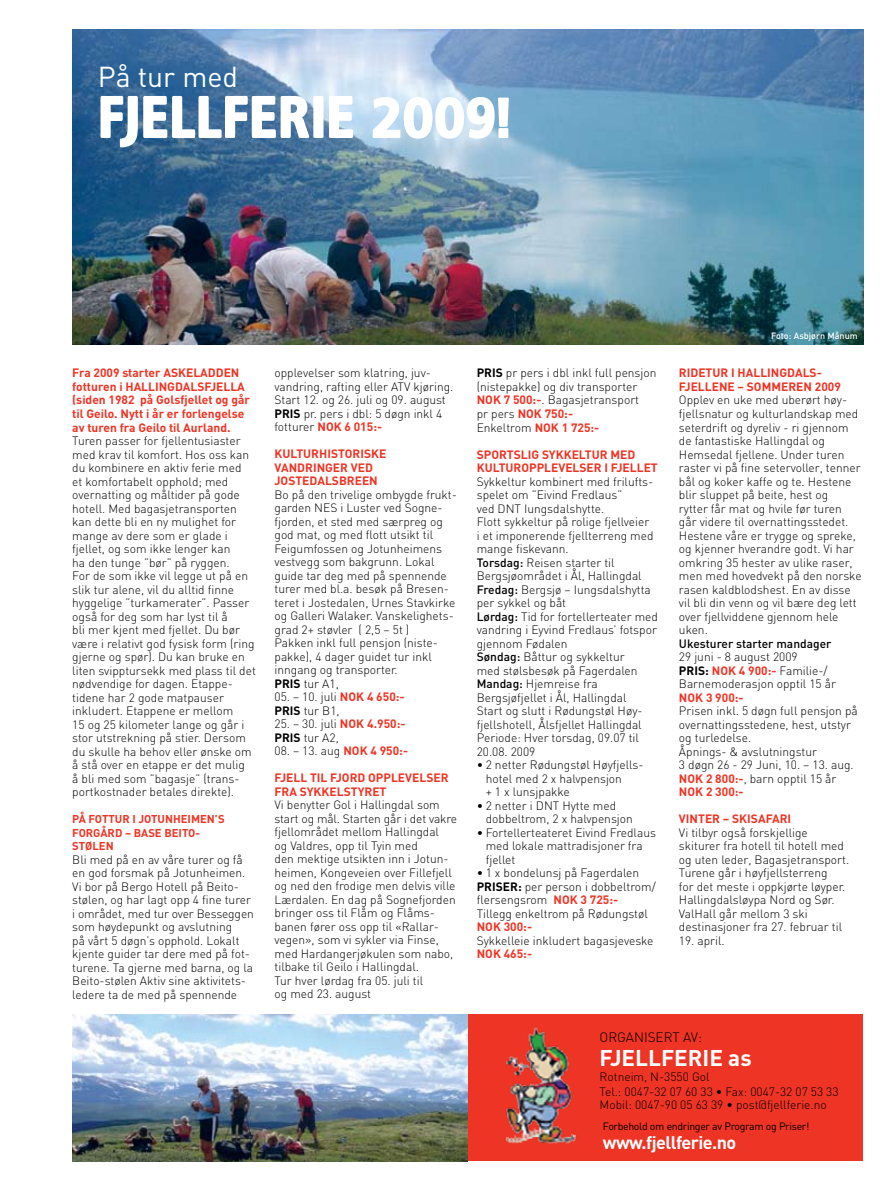
<style>
.page{position:relative;width:893px;height:1191px;background:#fff}
.page>*{position:absolute;margin:0;border:0;box-sizing:border-box;transform-origin:0 0}
.t1{font:67.5px "Visit NOR";color:#fff}
.t2{font:28.5px "DIN";color:#fff}
.t3{font:700 22.5px "DIN";color:#fff}
.t4{font:700 18px "DIN";letter-spacing:-.03em;color:#fff}
.t5{font:300 13.5px "DIN";color:#000}
.t6{font:300 12px/13.5px "DIN";color:#000}
.t7{font:700 12px/13.5px "DIN";color:#ee3424}
.t8{font:500 12px "DIN";color:#000}
.t9{font:700 11.25px/13.5px "DIN";color:#ee3424}
.t10{font:10.5px "DIN";letter-spacing:-.03em;color:#000}
.t11{font:500 9px "DIN";color:#fff}
.s1{font-weight:700}
.s2{font-weight:700;color:#ee3424}
.s3{font-weight:500}
</style>
<div class="page">
<img style="left:72px;top:30px;width:791px;height:314px">
<div style="left:468px;top:1014px;width:395px;height:147px;background:#ee3424"></div>
<img style="left:504px;top:1027px;width:74px;height:117px">
<img style="left:72px;top:1014px;width:396px;height:147px">
<h2 class="t2" style="left:98px;top:59px;width:142px">På tur med</h2>
<h1 class="t1" style="left:98px;top:82px;width:414px">FJELLFERIE 2009!</h1>
<p class="t7" style="left:72px;top:366px;width:144px">FRA 2009 STARTER ASKELADDE</p>
<p class="t7" style="left:231px;top:366px;width:10px">N</p>
<p class="t7" style="left:72px;top:379px;width:146px">FOTTUREN I HALLI NGDALSFJELL</p>
<p class="t7" style="left:72px;top:379px;width:179px;text-indent:165px">A (SIDEN 1982 PÅ GOLSFJELLET OG GÅR<br>TIL GEILO. NYTT I ÅR ER FORLENGELSE<br>AV TUREN FRA GEILO TIL AURLAND.</p>
<p class="t6" style="left:72px;top:434px;width:185px">Turen passer for fjellentusiaster med krav til komfort. Hos oss kan du kombinere en aktiv ferie med<br>et komfortabelt opphold; med overnatting og måltider på gode hotell. Med bagasjetransporten kan dette bli en ny mulighet for mange av dere som er glade i fjellet, og som ikke lenger kan<br>ha den tunge ”bør” på ryggen.<br>For de som ikke vil legge ut på en slik tur alene, vil du alltid finne hyggelige ”turkamerater”. Passer også for deg som har lyst til å<br>bli mer kjent med fjellet. Du bør være i relativt god fysisk form (ring gjerne og spør). Du kan bruke en liten svipptursekk med plass til det nødvendige for dagen. Etappe&shy;tidene har 2 gode matpauser inkludert. Etappene er mellom<br>15 og 25 kilometer lange og går i stor utstrekning på stier. Dersom du skulle ha behov eller ønske om å stå over en etappe er det mulig<br>å bli med som ”bagasje” (trans&shy;portkostnader betales direkte).</p>
<p class="t9" style="left:72px;top:812px;width:153px">PÅ FOTTUR I JOTUN HEIM EN’S<br>FORGÅRD – BAS</p>
<p class="t9" style="left:155px;top:825px;width:47px">E BEITO-</p>
<p class="t9" style="left:72px;top:839px;width:41px">STØLEN</p>
<p class="t6" style="left:72px;top:852px;width:183px">Bli med på en av våre turer og få en god forsmak på Jotunheimen.<br>Vi bor på Bergo Hotell på Beito&shy;stølen, og har lagt opp 4 fine turer i området, med tur over Besseggen som høydepunkt og avslutning<br>på vårt 5 døgn’s opphold. Lokalt kjente guider tar dere med på fot&shy;turene. Ta gjerne med barna, og la<br>Beito-stølen Aktiv sine aktivitets&shy;ledere ta de med på spennende</p>
<p class="t6" style="left:274px;top:366px;width:180px">opplevelser som klatring, juv&shy;vandring, rafting eller ATV kjøring.<br>Start 12. og 26. juli og 09. august<br><span class="s1">PRIS</span> pr. pers i dbl: 5 døgn inkl 4 fotturer <span class="s2">NOK 6 015:-</span></p>
<p class="t7" style="left:274px;top:446px;width:113px">KULTURHISTORISKE<br>VAN</p>
<p class="t7" style="left:274px;top:460px;width:103px;text-align:right">DRINGER VED<br>JOSTEDALSBREEN</p>
<p class="t6" style="left:274px;top:487px;width:184px">Bo på den trivelige ombygde frukt&shy;garden NES i Luster ved Sogne&shy;fjorden, et sted med særpreg og god mat, og med flott utsikt til<br>Feigumfossen og Jotunheimens vestvegg som bakgrunn. Lokal guide tar deg med på spennende turer med bl.a. besøk på Bresen&shy;teret i Jostedalen, Urnes Stavkirke og Galleri Walaker. Vanskelighets&shy;grad 2+ støvler ( 2,5 – 5t )<br>Pakken inkl full pensjon (niste&shy;pakke), 4 dager guidet tur inkl inngang og transporter.<br><span class="s1">PRIS</span> tur A1,</p>
<p class="t6" style="left:274px;top:690px;width:132px">05. – 10. juli <span class="s2">NOK 4 650:-<br></span><span class="s1">PRIS</span> tur B1,</p>
<p class="t6" style="left:274px;top:717px;width:133px">25. – 30. juli <span class="s2">NOK 4.950:-<br></span><span class="s1">PRIS</span> tur A2,</p>
<p class="t6" style="left:274px;top:744px;width:135px">08. – 13. aug <span class="s2">NOK 4 950:-</span></p>
<p class="t7" style="left:274px;top:770px;width:175px">FJELL TIL FJORD OPPLEVELSER<br>F RA SYKKELSTYRET</p>
<p class="t6" style="left:274px;top:798px;width:184px">Vi benytter Gol i Hallingdal som start og mål. Starten går i det vakre fjellområdet mellom Hallingdal<br>og Valdres, opp til Tyin med<br>den mektige utsikten inn i Jotun&shy;heimen, Kongeveien over Fillefjell og ned den frodige men delvis ville<br>Lærdalen. En dag på Sognefjorden bringer oss til Flåm og Flåms&shy;banen fører oss opp til «Rallar&shy;vegen», som vi sykler via Finse, med Hardangerjøkulen som nabo, tilbake til Geilo i Hallingdal.<br>Tur hver lørdag fra 05. juli til<br>og med 23. august</p>
<p class="t6" style="left:477px;top:366px;width:181px"><span class="s1">PRIS</span> pr pers i dbl inkl full pensjon (nistepakke) og div transporter<br><span class="s2">NOK 7 500:-</span>. Bagasjetransport<br>pr pers <span class="s2">NOK 750:-<br></span>Enkeltrom <span class="s2">NOK 1 725:-</span></p>
<p class="t7" style="left:477px;top:447px;width:183px">SPORTSLIG SYKKELTUR M ED<br>KULTUROPPLEVELSER I FJELLET</p>
<p class="t6" style="left:477px;top:474px;width:183px">Sykkeltur kombinert med frilufts&shy;spelet om ”Eivind Fredlaus”<br>ved DNT Iungsdalshytte.<br>Flott sykkeltur på rolige fjellveier<br>i et imponerende fjellterreng med mange fiskevann.<br><span class="s3">Torsdag:</span> Reisen starter til<br>Bergsjøområdet i Ål, Hallingdal<br><span class="s3">Fredag:</span> Bergsjø – Iungsdalshytta per sykkel og båt<br><span class="s3">Lørdag:</span> Tid for fortellerteater med vandring i Eyvind Fredlaus’ fotspor gjennom Fødalen<br><span class="s3">Søndag:</span> Båttur og sykkeltur<br>med stølsbesøk på Fagerdalen<br><span class="s3">Mandag:</span> Hjemreise fra<br>Bergsjøfjellet i Ål, Hallingdal<br>Start og slutt i Rødungstøl Høy&shy;fjellshotell, Ålsfjellet Hallingdal<br>Periode: Hver torsdag, 09.07 til<br>20.08. 2009</p>
<p class="t6" style="left:486px;top:758px;width:159px;text-indent:-9px">• 2 netter Rødungstøl Høyfjells&shy;hotel med 2 x halvpensjon<br>+ 1 x lunsjpakke</p>
<p class="t6" style="left:486px;top:798px;width:149px;text-indent:-9px">• 2 netter i DNT Hytte med dobbeltrom, 2 x halvpensjon</p>
<p class="t6" style="left:486px;top:825px;width:172px;text-indent:-9px">• Fortellerteateret Eivind Fredlaus med lokale mattradisjoner fra fjellet</p>
<p class="t6" style="left:477px;top:866px;width:181px">• 1 x bondelunsj på Fagerdalen<br><span class="s1">PRISER:</span> per person i dobbeltrom/ flersengsrom <span class="s2">NOK 3 725:-<br></span>Tillegg enkeltrom på Rødungstøl</p>
<p class="t7" style="left:477px;top:919px;width:57px">NOK 300:-</p>
<p class="t6" style="left:477px;top:933px;width:178px">Sykkelleie inkludert bagasjeveske</p>
<p class="t7" style="left:477px;top:946px;width:57px">NOK 465:-</p>
<p class="t11" style="left:771px;top:330px;width:88px">Foto: Asbjørn Månum</p>
<p class="t7" style="left:679px;top:366px;width:163px">RIDETUR I HALLINGDALS-<br>FJELLEN E – SOMM EREN 2009</p>
<p class="t6" style="left:679px;top:393px;width:184px">Opplev en uke med uberørt høy&shy;fjellsnatur og kulturlandskap med seterdrift og dyreliv - ri gjennom de fantastiske Hallingdal og<br>Hemsedal fjellene. Under turen raster vi på fine setervoller, tenner bål og koker kaffe og te. Hestene blir sluppet på beite, hest og<br>rytter får mat og hvile før turen går videre til overnattingsstedet.<br>Hestene våre er trygge og spreke, og kjenner hverandre godt. Vi har omkring 35 hester av ulike raser, men med hovedvekt på den norske rasen kaldblodshest. En av disse vil bli din venn og vil bære deg lett over fjellviddene gjennom hele uken.</p>
<p class="t8" style="left:679px;top:635px;width:154px">Ukesturer starter mandager</p>
<p class="t6" style="left:679px;top:650px;width:159px">29 juni - 8 august 2009<br><span class="s1">PRIS:</span> <span class="s2">NOK 4 900:-</span> Familie-/<br>Barnemoderasjon opptil 15 år</p>
<p class="t7" style="left:679px;top:690px;width:66px">NOK 3 900:-</p>
<p class="t6" style="left:679px;top:704px;width:180px">Prisen inkl. 5 døgn full pensjon på overnattingsstedene, hest, utstyr og turledelse.<br>Åpnings- &amp; avslutningstur<br>3 døgn 26 - 29 Juni, 10. – 13. aug.<br><span class="s2">NOK 2 800:-</span>, barn opptil 15 år<br><span class="s2">NOK 2 300:-</span></p>
<p class="t7" style="left:679px;top:811px;width:28px">VI NTER</p>
<p class="t7" style="left:723px;top:811px;width:37px">– SKISAFA</p>
<p class="t7" style="left:780px;top:811px;width:13px">RI</p>
<p class="t6" style="left:679px;top:825px;width:172px">Vi tilbyr også forskjellige skiturer fra hotell til hotell med og uten leder, Bagasjetransport.<br>Turene går i høyfjellsterreng<br>for det meste i oppkjørte løyper.<br>Hallingdalsløypa Nord og Sør.<br>ValHall går mellom 3 ski destinasjoner fra 27. februar til</p>
<p class="t6" style="left:679px;top:933px;width:47px">19. april.</p>
<p class="t5" style="left:600px;top:1028px;width:104px">ORGANISERT AV:</p>
<h3 class="t3" style="left:600px;top:1042px;width:25px">FJELL</h3>
<h3 class="t3" style="left:661px;top:1042px;width:26px">FERIE</h3>
<h3 class="t3" style="left:728px;top:1042px;width:25px">AS</h3>
<p class="t6" style="left:600px;top:1068px;width:241px;line-height:15px">Rotneim, N-3550 Gol<br>Tel.: 0047-32 07 60 33 • Fax: 0047-32 07 53 33</p>
<p class="t6" style="left:600px;top:1098px;width:229px">Mobil: 0047-90 05 63 39 • post@fjellferie.no</p>
<p class="t10" style="left:603px;top:1119px;width:208px">Forbehold om endringer av Program og Priser!</p>
<h3 class="t4" style="left:603px;top:1130px;width:135px">WWW.FJELLFERIE.NO</h3>
</div>
